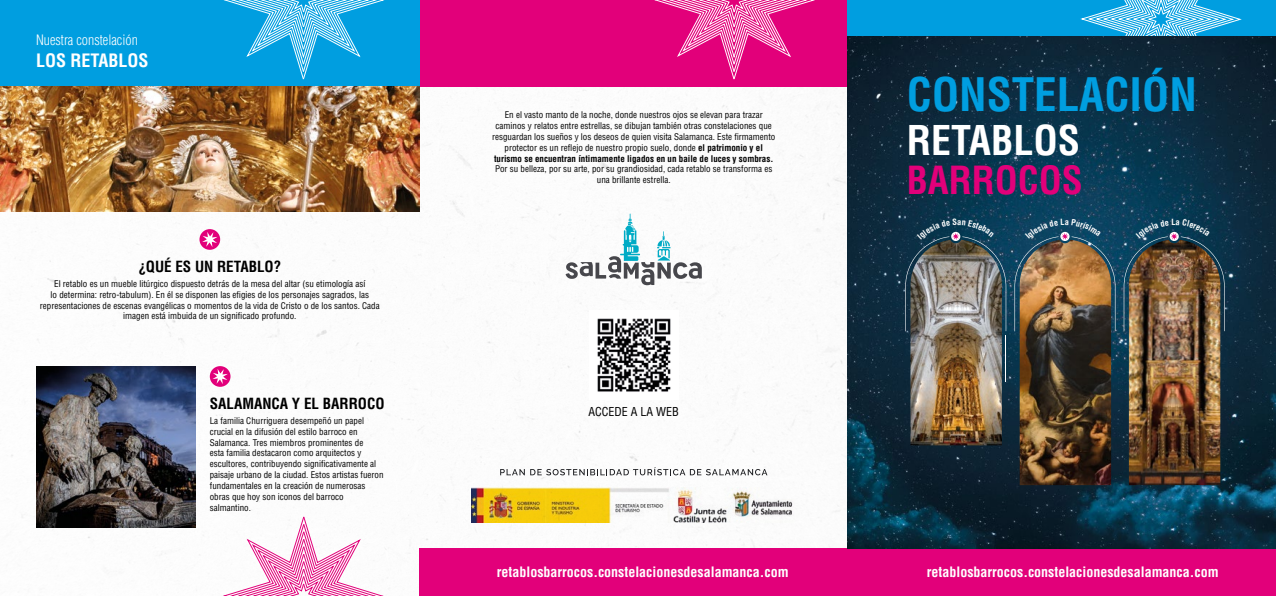
<style>
.page{position:relative;width:1276px;height:596px;background:#fff}
.page>*{position:absolute;margin:0;border:0;box-sizing:border-box;transform-origin:0 0}
.t1{font:700 condensed 45px "Helvetica LT Std";color:#009ee0}
.t2{font:700 condensed 40px "Helvetica LT Std";color:#fff}
.t3{font:700 condensed 37.7px "Helvetica LT Std";color:#e2007a}
.t4{font:700 condensed 18px "Helvetica LT Std";color:#fff}
.t5{font:700 condensed 15px "Helvetica LT Std";color:#000}
.t6{font:700 condensed 14px "Helvetica LT Std";color:#fff}
.t7{font:300 condensed 14px "Helvetica LT Std";color:#fff}
.t8{font:condensed 12px "Helvetica LT Std";color:#000}
.t9{font:condensed 9px/10.8px "Helvetica LT Std";color:#000;text-align:center}
.s1{font-weight:700}
</style>
<div class="page">
<img style="left:11px;top:86px;width:836px;height:509px">
<div style="left:420px;top:0;width:428px;height:86px;background:#e2007a"></div>
<svg style="left:654px;top:0;width:160px;height:79px"></svg>
<div style="left:420px;top:548px;width:856px;height:47px;background:#e2007a"></div>
<img style="left:848px;top:35px;width:428px;height:513px">
<svg style="left:500px;top:467px;width:267px;height:8px"></svg>
<img style="left:471px;top:487px;width:325px;height:35px">
<svg style="left:565px;top:213px;width:137px;height:72px"></svg>
<div style="left:0;top:0;width:420px;height:90px;background:#009ee0"></div>
<svg style="left:223px;top:0;width:161px;height:79px"></svg>
<svg style="left:199px;top:229px;width:21px;height:21px"></svg>
<svg style="left:202px;top:231px;width:15px;height:16px"></svg>
<svg style="left:210px;top:366px;width:21px;height:21px"></svg>
<svg style="left:212px;top:368px;width:16px;height:16px"></svg>
<svg style="left:223px;top:516px;width:161px;height:79px"></svg>
<img style="left:589px;top:310px;width:89px;height:89px">
<img style="left:1019px;top:331px;width:92px;height:154px">
<img style="left:1129px;top:331px;width:91px;height:154px">
<img style="left:910px;top:331px;width:92px;height:114px">
<hr style="left:1005px;top:335px;width:1px;height:46px;background:#fff">
<div style="left:847px;top:0;width:429px;height:35px;background:#009ee0"></div>
<svg style="left:1081px;top:0;width:160px;height:35px"></svg>
<img style="left:0;top:86px;width:420px;height:126px">
<img style="left:36px;top:366px;width:159px;height:161px">
<img style="left:1014px;top:218px;width:101px;height:113px">
<img style="left:1123px;top:218px;width:101px;height:113px">
<img style="left:905px;top:218px;width:101px;height:113px">
<h3 class="t7" style="left:36px;top:31px;width:103px">Nuestra constelación</h3>
<h3 class="t4" style="left:36px;top:49px;width:114px">LOS RETABLOS</h3>
<h3 class="t5" style="left:138px;top:257px;width:144px">¿QUÉ ES UN RETABLO?</h3>
<p class="t9" style="left:40px;top:278px;width:341px">El retablo es un mueble litúrgico dispuesto detrás de la mesa del altar (su etimología así<br>lo determina: retro-tabulum). En él se disponen las efigies de los personajes sagrados, las representaciones de escenas evangélicas o momentos de la vida de Cristo o de los santos. Cada imagen está imbuida de un significado profundo.</p>
<h3 class="t5" style="left:210px;top:394px;width:176px">SALAMANCA Y EL BARROCO</h3>
<p class="t9" style="left:210px;top:415px;width:175px;text-align:left">La familia Churriguera desempeñó un papel crucial en la difusión del estilo barroco en Salamanca. Tres miembros prominentes de<br>esta familia destacaron como arquitectos y escultores, contribuyendo significativamente al paisaje urbano de la ciudad. Estos artistas fueron fundamentales en la creación de numerosas obras que hoy son iconos del barroco salmantino.</p>
<p class="t9" style="left:492px;top:110px;width:285px">En el vasto manto de la noche, donde nuestros ojos se elevan para trazar caminos y relatos entre estrellas, se dibujan también otras constelaciones que resguardan los sueños y los deseos de quien visita Salamanca. Este firmamento protector es un reflejo de nuestro propio suelo, donde <span class="s1">el patrimonio y el turismo se encuentran íntimamente ligados en un baile de luces y sombras.</span></p>
<p class="t9" style="left:495px;top:164px;width:279px">Por su belleza, por su arte, por su grandiosidad, cada retablo se transforma es una brillante estrella.</p>
<h3 class="t8" style="left:588px;top:403px;width:92px">ACCEDE A LA WEB</h3>
<h1 class="t1" style="left:906px;top:67px;width:292px">CONSTELACIÓN</h1>
<h2 class="t2" style="left:906px;top:115px;width:175px">RETABLOS</h2>
<h3 class="t3" style="left:906px;top:157px;width:178px">BARROCOS</h3>
<h3 class="t6" style="left:497px;top:562px;width:293px">retablosbarrocos.constelacionesdesalamanca.com</h3>
<h3 class="t6" style="left:927px;top:562px;width:293px">retablosbarrocos.constelacionesdesalamanca.com</h3>
</div>
